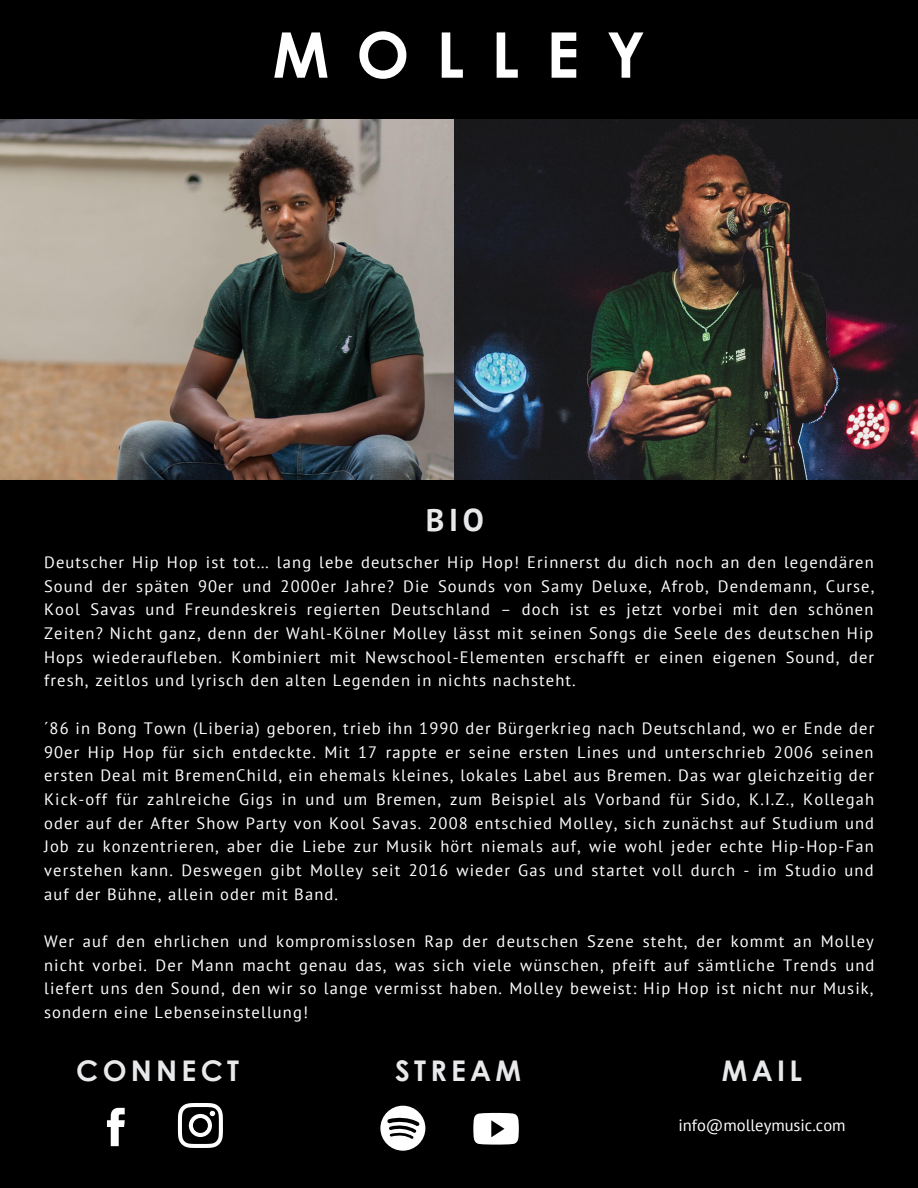
<style>
.page{position:relative;width:918px;height:1188px;background:#000}
.page>*{position:absolute;margin:0;border:0;box-sizing:border-box;transform-origin:0 0}
.t1{font:700 63px "Century Gothic";letter-spacing:.435em;color:#fff}
.t2{font:700 31.5px "PT Sans";color:#e8e9eb}
.t3{font:700 28.5px "Century Gothic";letter-spacing:.15em;color:#e8e9eb}
.t4{font:16.5px/23.7px "PT Sans";letter-spacing:.07em;color:#fff;text-align:justify}
.t5{font:16.5px "PT Sans";color:#fff}
</style>
<div class="page">
<img style="left:0;top:119px;width:918px;height:360px">
<svg style="left:178px;top:1103px;width:45px;height:45px"></svg>
<svg style="left:473px;top:1113px;width:46px;height:32px"></svg>
<svg style="left:380px;top:1106px;width:45px;height:45px"></svg>
<svg style="left:107px;top:1108px;width:18px;height:38px"></svg>
<h1 class="t1" style="left:273px;top:14px;width:374px">MOLLEY</h1>
<h2 class="t2" style="left:426px;top:499px;width:60px">BIO</h2>
<p class="t4" style="left:44px;top:550px;width:832px">Deutscher Hip Hop ist tot… lang lebe deutscher Hip Hop! Erinnerst du dich noch an den legendären Sound der späten 90er und 2000er Jahre? Die Sounds von Samy Deluxe, Afrob, Dendemann, Curse, Kool Savas und Freundeskreis regierten Deutschland – doch ist es jetzt vorbei mit den schönen Zeiten? Nicht ganz, denn der Wahl-Kölner Molley lässt mit seinen Songs die Seele des deutschen Hip Hops wiederaufleben. Kombiniert mit Newschool-Elementen erschafft er einen eigenen Sound, der fresh, zeitlos und lyrisch den alten Legenden in nichts nachsteht.</p>
<p class="t4" style="left:44px;top:716px;width:832px">´86 in Bong Town (Liberia) geboren, trieb ihn 1990 der Bürgerkrieg nach Deutschland, wo er Ende der 90er Hip Hop für sich entdeckte. Mit 17 rappte er seine ersten Lines und unterschrieb 2006 seinen ersten Deal mit BremenChild, ein ehemals kleines, lokales Label aus Bremen. Das war gleichzeitig der Kick-off für zahlreiche Gigs in und um Bremen, zum Beispiel als Vorband für Sido, K.I.Z., Kollegah oder auf der After Show Party von Kool Savas. 2008 entschied Molley, sich zunächst auf Studium und Job zu konzentrieren, aber die Liebe zur Musik hört niemals auf, wie wohl jeder echte Hip-Hop-Fan verstehen kann. Deswegen gibt Molley seit 2016 wieder Gas und startet voll durch - im Studio und auf der Bühne, allein oder mit Band.</p>
<p class="t4" style="left:44px;top:929px;width:832px">Wer auf den ehrlichen und kompromisslosen Rap der deutschen Szene steht, der kommt an Molley nicht vorbei. Der Mann macht genau das, was sich viele wünschen, pfeift auf sämtliche Trends und liefert uns den Sound, den wir so lange vermisst haben. Molley beweist: Hip Hop ist nicht nur Musik, sondern eine Lebenseinstellung!</p>
<h3 class="t3" style="left:76px;top:1053px;width:164px">CONNECT</h3>
<h3 class="t3" style="left:395px;top:1053px;width:128px">STREAM</h3>
<h3 class="t3" style="left:722px;top:1053px;width:81px">MAIL</h3>
<p class="t5" style="left:678px;top:1114px;width:169px">info@molleymusic.com</p>
</div>
